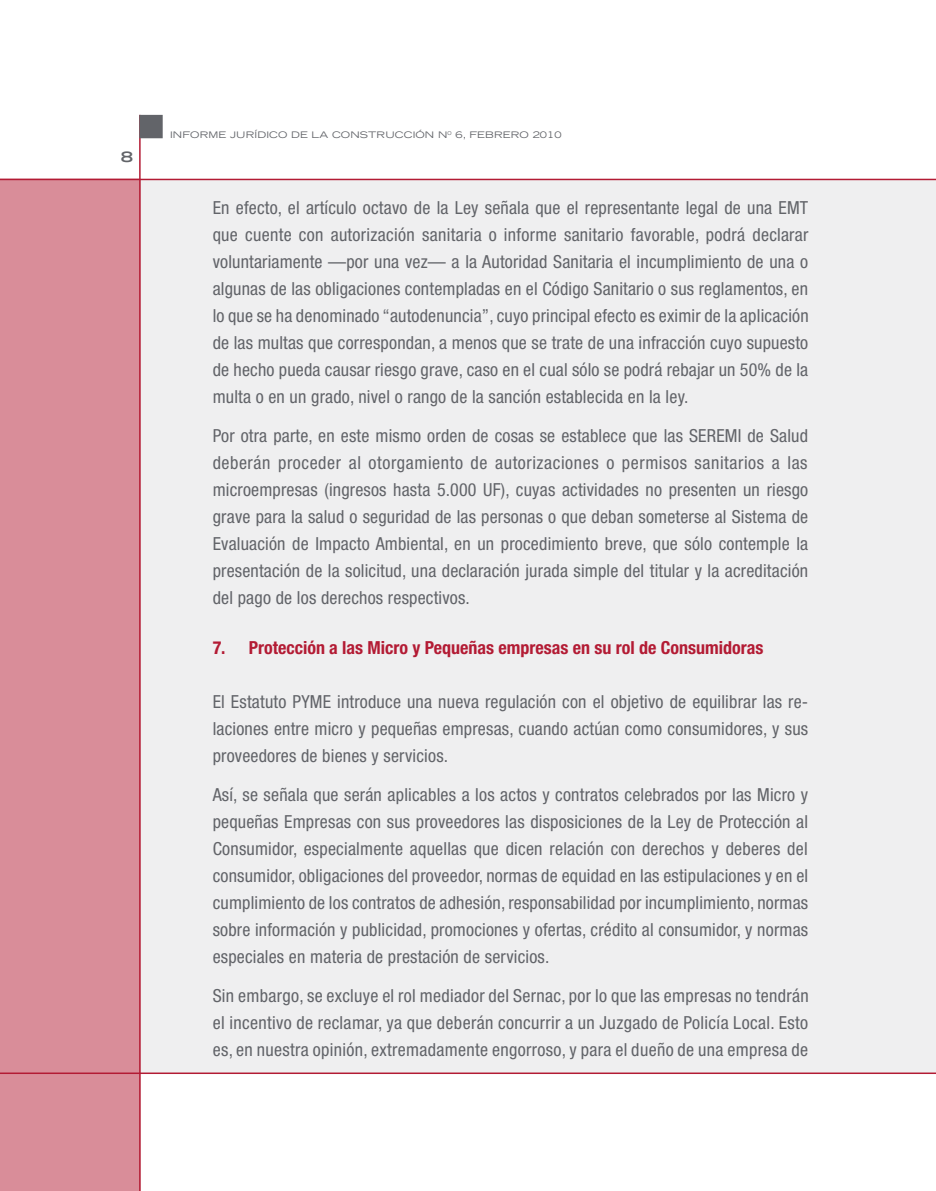
<style>
.page{position:relative;width:936px;height:1191px;background:#fff}
.page>*{position:absolute;margin:0;border:0;box-sizing:border-box;transform-origin:0 0}
.t1{font:condensed 18px/27px "Helvetica Neue";letter-spacing:.01em;color:#626469;text-align:justify}
.t2{font:700 condensed 18px "Helvetica Neue";color:#b31b34}
.t3{font:expanded 9px "Trade Gothic LH";letter-spacing:.01em;color:#626469;scale:1.1 1}
</style>
<div class="page">
<div style="left:6px;top:180px;width:929px;height:892px;background:#efeff0"></div>
<div style="left:0;top:180px;width:139px;height:1011px;background:#d98d99"></div>
<hr style="left:139px;top:115px;width:2px;height:1076px;background:#b31b34">
<hr style="left:0;top:179px;width:935px;height:1px;background:#b31b34">
<hr style="left:0;top:1072px;width:935px;height:2px;background:#b31b34">
<div style="left:140px;top:116px;width:22px;height:21px;background:#626469"></div>
<div style="left:139px;top:115px;width:24px;height:23px;border:2px solid #626469"></div>
<svg style="left:935px;top:179px;width:1px;height:895px"></svg>
<p class="t3" style="left:170px;top:129px;width:28px">IN FORME</p>
<p class="t3" style="left:230px;top:129px;width:9px">JUR</p>
<p class="t3" style="left:254px;top:129px;width:18px">ÍDICO</p>
<p class="t3" style="left:291px;top:129px;width:46px">DE LA CONSTRUCCI</p>
<p class="t3" style="left:415px;top:129px;width:134px">ÓN N <sup>0</sup> 6, FEBRERO 2010</p>
<p class="t1" style="left:213px;top:194px;width:597px">En efecto, el artículo octavo de la Ley señala que el representante legal de una EMT que cuente con autorización sanitaria o informe sanitario favorable, podrá declarar voluntariamente —por una vez— a la Autoridad Sanitaria el incumplimiento de una o algunas de las obligaciones contempladas en el Código Sanitario o sus reglamentos, en lo que se ha denominado “autodenuncia”, cuyo principal efecto es eximir de la aplicación de las multas que correspondan, a menos que se trate de una infracción cuyo supuesto de hecho pueda causar riesgo grave, caso en el cual sólo se podrá rebajar un 50% de la multa o en un grado, nivel o rango de la sanción establecida en la ley.</p>
<p class="t1" style="left:213px;top:422px;width:597px">Por otra parte, en este mismo orden de cosas se establece que las SEREMI de Salud deberán proceder al otorgamiento de autorizaciones o permisos sanitarios a las microempresas (ingresos hasta 5.000 UF), cuyas actividades no presenten un riesgo grave para la salud o seguridad de las personas o que deban someterse al Sistema de Evaluación de Impacto Ambiental, en un procedimiento breve, que sólo contemple la presentación de la solicitud, una declaración jurada simple del titular y la acreditación del pago de los derechos respectivos.</p>
<p class="t2" style="left:213px;top:636px;width:552px">7. Protección a las Micro y Pequeñas empresas en su rol de Consumidoras</p>
<p class="t1" style="left:213px;top:688px;width:597px">El Estatuto PYME introduce una nueva regulación con el objetivo de equilibrar las re&shy;laciones entre micro y pequeñas empresas, cuando actúan como consumidores, y sus proveedores de bienes y servicios.</p>
<p class="t1" style="left:213px;top:781px;width:597px">Así, se señala que serán aplicables a los actos y contratos celebrados por las Micro y pequeñas Empresas con sus proveedores las disposiciones de la Ley de Protección al Consumidor, especialmente aquellas que dicen relación con derechos y deberes del consumidor, obligaciones del proveedor, normas de equidad en las estipulaciones y en el cumplimiento de los contratos de adhesión, responsabilidad por incumplimiento, normas sobre información y publicidad, promociones y ofertas, crédito al consumidor, y normas especiales en materia de prestación de servicios.</p>
<p class="t1" style="left:213px;top:982px;width:597px">Sin embargo, se excluye el rol mediador del Sernac, por lo que las empresas no tendrán el incentivo de reclamar, ya que deberán concurrir a un Juzgado de Policía Local. Esto es, en nuestra opinión, extremadamente engorroso, y para el dueño de una empresa de</p>
</div>
